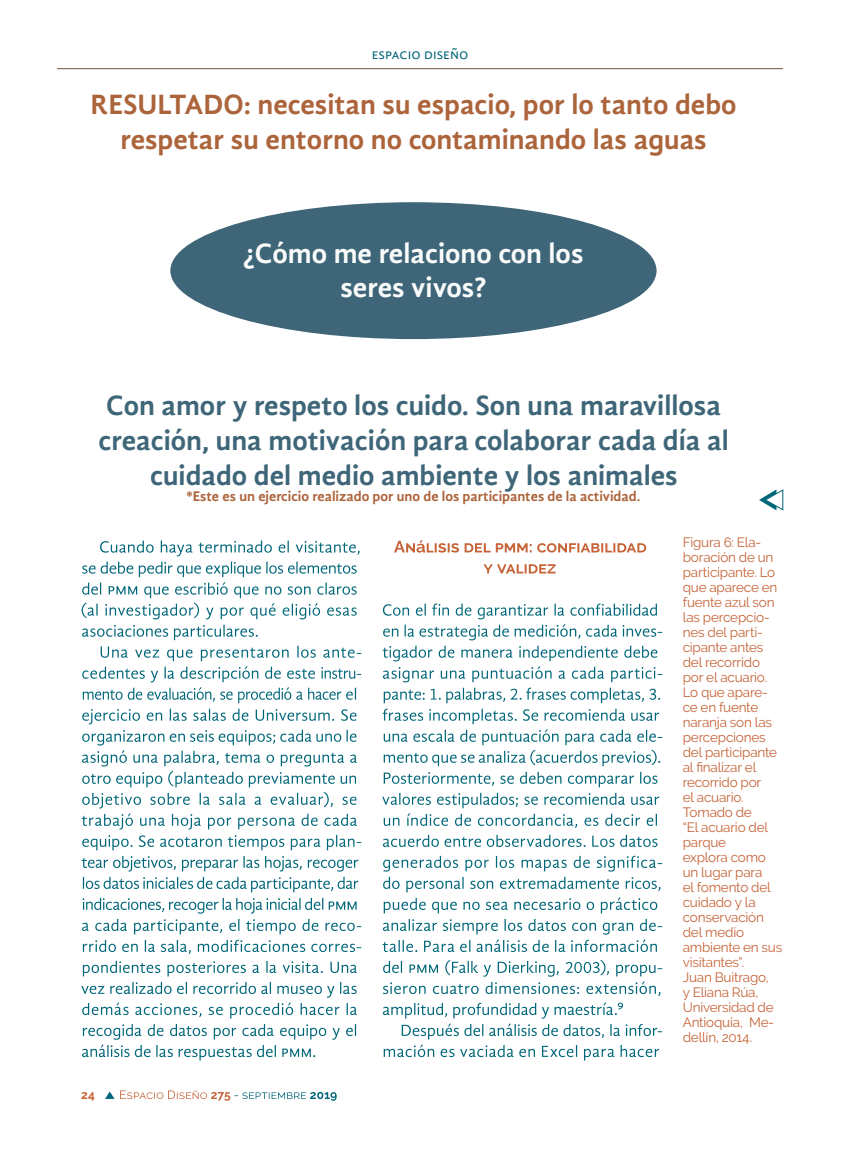
<style>
.page{position:relative;width:851px;height:1149px;background:#fff}
.page>*{position:absolute;margin:0;border:0;box-sizing:border-box;transform-origin:0 0}
.t1{font:700 28.8px/34.5px "Gandhi Sans";color:#3e6678;text-align:center}
.t2{font:700 28.8px/34.5px "Gandhi Sans";color:#ac643b;text-align:center}
.t3{font:700 28.8px/34.5px "Gandhi Sans";color:#fafbfb;text-align:center}
.t4{font:15px "Gandhi Sans";color:#006679}
.t5{font:700 14.4px "Gandhi Sans";color:#ac643b}
.Pie_de_foto_izq{font:13.5px/15px "Raleway";letter-spacing:-.015em;color:#c66438}
.t6{font:700 12px "Raleway";color:#c66438}
</style>
<div class="page">
<hr style="left:57px;top:68px;width:726px;height:1px;background:#6c5246">
<svg style="left:105px;top:1091px;width:9px;height:7px"></svg>
<svg style="left:120px;top:1090px;width:216px;height:10px"></svg>
<svg style="left:81px;top:960px;width:276px;height:100px"></svg>
<svg style="left:82px;top:540px;width:279px;height:413px"></svg>
<svg style="left:383px;top:1002px;width:279px;height:58px"></svg>
<svg style="left:383px;top:960px;width:279px;height:35px"></svg>
<svg style="left:382px;top:855px;width:280px;height:96px"></svg>
<svg style="left:383px;top:834px;width:274px;height:12px"></svg>
<svg style="left:382px;top:603px;width:280px;height:224px"></svg>
<svg style="left:483px;top:564px;width:72px;height:9px"></svg>
<svg style="left:394px;top:540px;width:252px;height:12px"></svg>
<svg style="left:759px;top:489px;width:24px;height:22px"></svg>
<div style="left:170px;top:202px;width:486px;height:137px;background:#3e6678;border-radius:50%"></div>
<p class="t4" style="left:371px;top:45px;width:98px">espacio diseño</p>
<p class="t2" style="left:91px;top:90px;width:647px">RESULTADO: necesitan su espacio, por lo tanto debo respetar su entorno no contaminando las aguas</p>
<p class="t3" style="left:243px;top:238px;width:341px">¿Cómo me relaciono con los seres vivos?</p>
<p class="t1" style="left:98px;top:391px;width:631px">Con amor y respeto los cuido. Son una maravillosa creación, una motivación para colaborar cada día al cuidado del medio ambiente y los animales</p>
<p class="t5" style="left:186px;top:486px;width:455px">*Este es un ejercicio realizado por uno de los participantes de la actividad.</p>
<p class="t6" style="left:81px;top:1087px;width:15px">24</p>
<p class="Pie_de_foto_izq" style="left:682px;top:534px;width:96px">Figura 6: Ela&shy;boración de un participante. Lo que aparece en fuente azul son las percepcio&shy;nes del parti&shy;cipante antes del recorrido por el acuario.<br>Lo que apare&shy;ce en fuente naranja son las percepciones del participante al finalizar el recorrido por<br>el acuario.<br>Tomado de<br>“El acuario del parque</p>
<p class="Pie_de_foto_izq" style="left:682px;top:849px;width:101px">explora como un lugar para<br>el fomento del cuidado y la conservación del medio ambiente en sus visitantes”.</p>
<p class="Pie_de_foto_izq" style="left:682px;top:969px;width:93px">Juan Buitrago, y Eliana Rúa,<br>Universidad de<br>Antioquia, Me&shy;dellín, 2014.</p>
</div>
